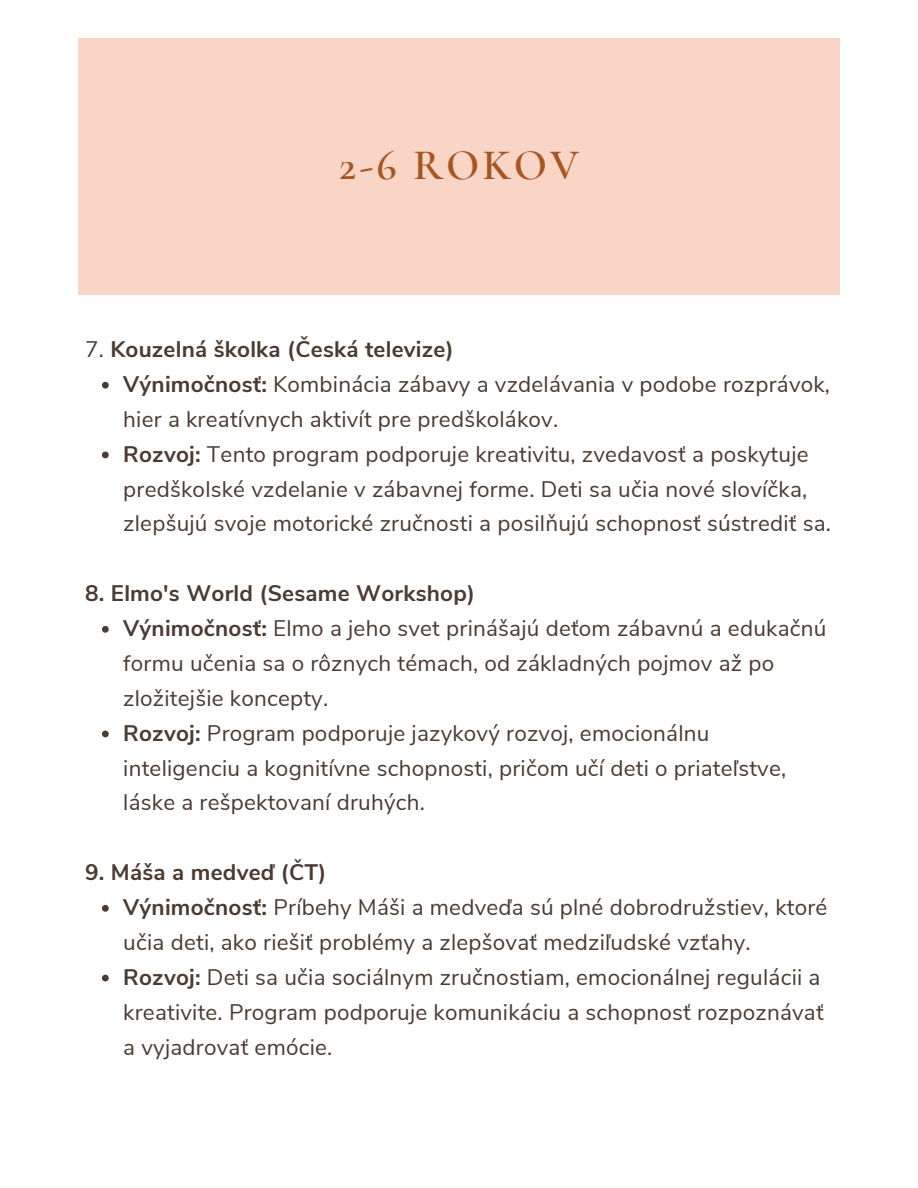
<style>
.page{position:relative;width:918px;height:1188px;background:#fff}
.page>*{position:absolute;margin:0;border:0;box-sizing:border-box;transform-origin:0 0}
.t1{font:600 43.5px "Cormorant Garamond";letter-spacing:.07em;color:#a65523}
.t2{font:22.5px/34.8px "Nunito Sans";letter-spacing:.01em;color:#4b3b31}
.t3{font:700 22.5px "Nunito Sans";letter-spacing:.01em;color:#4b3b31}
.s1{font-weight:400}
.s2{font-weight:700}
</style>
<div class="page">
<div style="left:78px;top:39px;width:762px;height:256px;background:#f9d1bf"></div>
<svg style="left:102px;top:382px;width:7px;height:7px"></svg>
<svg style="left:102px;top:452px;width:7px;height:6px"></svg>
<svg style="left:102px;top:626px;width:7px;height:7px"></svg>
<svg style="left:102px;top:731px;width:7px;height:6px"></svg>
<svg style="left:102px;top:905px;width:7px;height:7px"></svg>
<svg style="left:102px;top:975px;width:7px;height:6px"></svg>
<h1 class="t1" style="left:339px;top:139px;width:242px">2-6 ROKOV</h1>
<p class="t3" style="left:85px;top:334px;width:370px"><span class="s1">7.</span> Kouzelná školka (Česká televize)</p>
<p class="t2" style="left:123px;top:367px;width:708px"><span class="s2">Výnimočnosť:</span> Kombinácia zábavy a vzdelávania v podobe rozprávok, hier a kreatívnych aktivít pre predškolákov.</p>
<p class="t2" style="left:123px;top:437px;width:709px"><span class="s2">Rozvoj:</span> Tento program podporuje kreativitu, zvedavosť a poskytuje predškolské vzdelanie v zábavnej forme. Deti sa učia nové slovíčka, zlepšujú svoje motorické zručnosti a posilňujú schopnosť sústrediť sa.</p>
<h2 class="t3" style="left:85px;top:578px;width:391px">8. Elmo's World (Sesame Workshop)</h2>
<p class="t2" style="left:123px;top:611px;width:705px"><span class="s2">Výnimočnosť:</span> Elmo a jeho svet prinášajú deťom zábavnú a edukačnú formu učenia sa o rôznych témach, od základných pojmov až po zložitejšie koncepty.</p>
<p class="t2" style="left:123px;top:716px;width:664px"><span class="s2">Rozvoj:</span> Program podporuje jazykový rozvoj, emocionálnu inteligenciu a kognitívne schopnosti, pričom učí deti o priateľstve, láske a rešpektovaní druhých.</p>
<h2 class="t3" style="left:85px;top:857px;width:243px">9. Máša a medveď (ČT)</h2>
<p class="t2" style="left:123px;top:890px;width:706px"><span class="s2">Výnimočnosť:</span> Príbehy Máši a medveďa sú plné dobrodružstiev, ktoré učia deti, ako riešiť problémy a zlepšovať medziľudské vzťahy.</p>
<p class="t2" style="left:123px;top:960px;width:702px"><span class="s2">Rozvoj:</span> Deti sa učia sociálnym zručnostiam, emocionálnej regulácii a kreativite. Program podporuje komunikáciu a schopnosť rozpoznávať a vyjadrovať emócie.</p>
</div>
